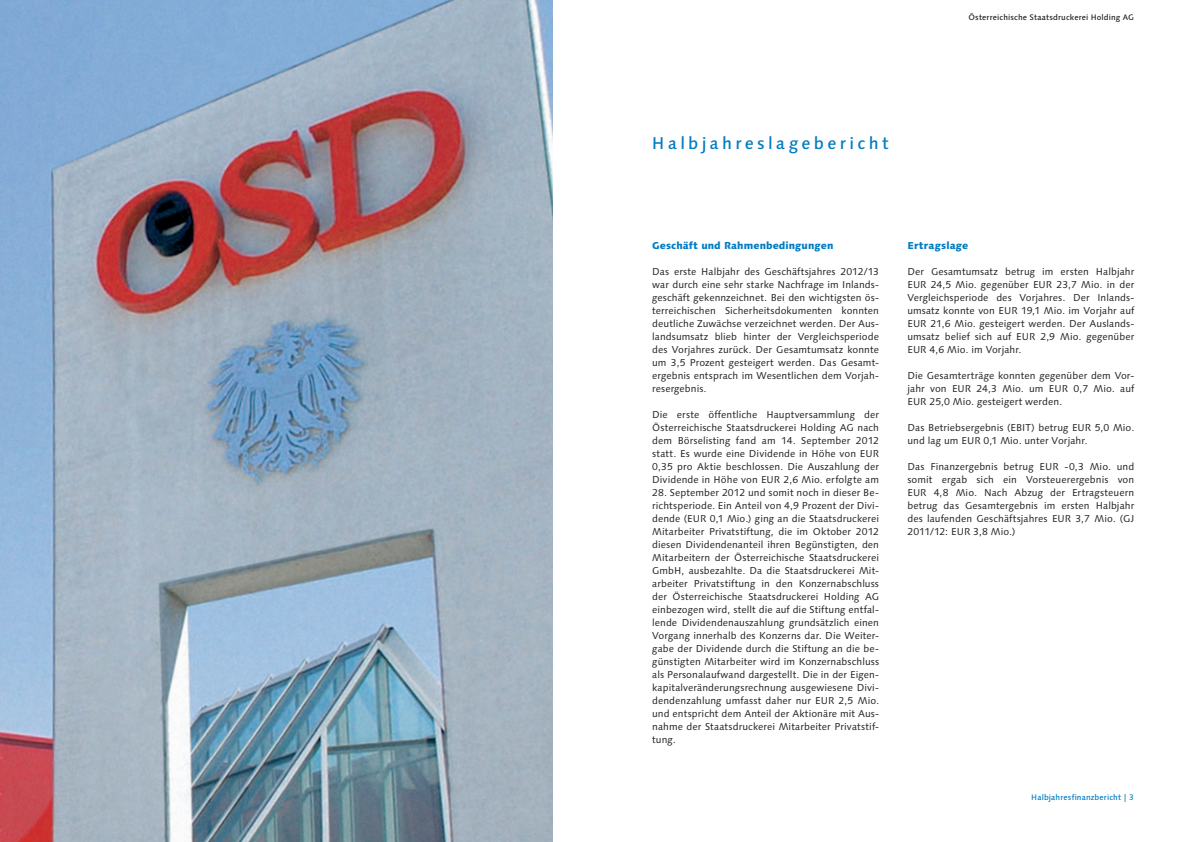
<style>
.page{position:relative;width:1191px;height:842px;background:#fff}
.page>*{position:absolute;margin:0;border:0;box-sizing:border-box;transform-origin:0 0}
.t1{font:500 17px "Linotype Syntax";letter-spacing:.195em;color:#007cc2}
.t2{font:10px/13px "Linotype Syntax";letter-spacing:.005em;color:#231f20;text-align:justify}
.t3{font:800 10px "Linotype Syntax";letter-spacing:.005em;color:#007cc2}
.t4{font:500 8px "Linotype Syntax";letter-spacing:.015em;color:#231f20}
.t5{font:500 8px "Linotype Syntax";letter-spacing:.015em;color:#007cc2}
</style>
<div class="page">
<img style="left:0;top:0;width:553px;height:842px">
<p class="t4" style="left:968px;top:13px;width:167px">Österreichische Staatsdruckerei Holding AG</p>
<h1 class="t1" style="left:652px;top:133px;width:238px">Halbjahreslagebericht</h1>
<p class="t3" style="left:652px;top:239px;width:182px">Geschäft und Rahmenbedingungen</p>
<p class="t2" style="left:652px;top:265px;width:228px">Das erste Halbjahr des Geschäftsjahres 2012/13 war durch eine sehr starke Nachfrage im Inlands&shy;geschäft gekennzeichnet. Bei den wichtigsten ös&shy;terreichischen Sicherheitsdokumenten konnten deutliche Zuwächse verzeichnet werden. Der Aus&shy;landsumsatz blieb hinter der Vergleichsperiode des Vorjahres zurück. Der Gesamtumsatz konnte um 3,5 Prozent gesteigert werden. Das Gesamt&shy;ergebnis entsprach im Wesentlichen dem Vorjah&shy;resergebnis.</p>
<p class="t2" style="left:652px;top:408px;width:228px">Die erste öffentliche Hauptversammlung der Österreichische Staatsdruckerei Holding AG nach dem Börselisting fand am 14. September 2012 statt. Es wurde eine Dividende in Höhe von EUR 0,35 pro Aktie beschlossen. Die Auszahlung der Dividende in Höhe von EUR 2,6 Mio. erfolgte am</p>
<p class="t2" style="left:652px;top:486px;width:228px">28. September 2012 und somit noch in dieser Be&shy;richtsperiode. Ein Anteil von 4,9 Prozent der Divi&shy;dende (EUR 0,1 Mio.) ging an die Staatsdruckerei Mitarbeiter Privatstiftung, die im Oktober 2012 diesen Dividendenanteil ihren Begünstigten, den Mitarbeitern der Österreichische Staatsdruckerei GmbH, ausbezahlte. Da die Staatsdruckerei Mit&shy;arbeiter Privatstiftung in den Konzernabschluss der Österreichische Staatsdruckerei Holding AG einbezogen wird, stellt die auf die Stiftung entfal&shy;lende Dividendenauszahlung grundsätzlich einen Vorgang innerhalb des Konzerns dar. Die Weiter&shy;gabe der Dividende durch die Stiftung an die be&shy;günstigten Mitarbeiter wird im Konzernabschluss als Personalaufwand dargestellt. Die in der Eigen&shy;kapitalveränderungsrechnung ausgewiesene Divi&shy;dendenzahlung umfasst daher nur EUR 2,5 Mio. und entspricht dem Anteil der Aktionäre mit Aus&shy;nahme der Staatsdruckerei Mitarbeiter Privatstif&shy;tung.</p>
<p class="t3" style="left:907px;top:239px;width:62px">Ertragslage</p>
<p class="t2" style="left:907px;top:265px;width:228px">Der Gesamtumsatz betrug im ersten Halbjahr EUR 24,5 Mio. gegenüber EUR 23,7 Mio. in der Vergleichsperiode des Vorjahres. Der Inlands&shy;umsatz konnte von EUR 19,1 Mio. im Vorjahr auf EUR 21,6 Mio. gesteigert werden. Der Auslands&shy;umsatz belief sich auf EUR 2,9 Mio. gegenüber EUR 4,6 Mio. im Vorjahr.</p>
<p class="t2" style="left:907px;top:369px;width:228px">Die Gesamterträge konnten gegenüber dem Vor&shy;jahr von EUR 24,3 Mio. um EUR 0,7 Mio. auf EUR 25,0 Mio. gesteigert werden.</p>
<p class="t2" style="left:907px;top:421px;width:228px">Das Betriebsergebnis (EBIT) betrug EUR 5,0 Mio. und lag um EUR 0,1 Mio. unter Vorjahr.</p>
<p class="t2" style="left:907px;top:460px;width:228px">Das Finanzergebnis betrug EUR -0,3 Mio. und somit ergab sich ein Vorsteuerergebnis von EUR 4,8 Mio. Nach Abzug der Ertragsteuern betrug das Gesamtergebnis im ersten Halbjahr des laufenden Geschäftsjahres EUR 3,7 Mio. (GJ 2011/12: EUR 3,8 Mio.)</p>
<p class="t5" style="left:1031px;top:793px;width:104px">Halbjahresfinanzbericht | 3</p>
</div>
